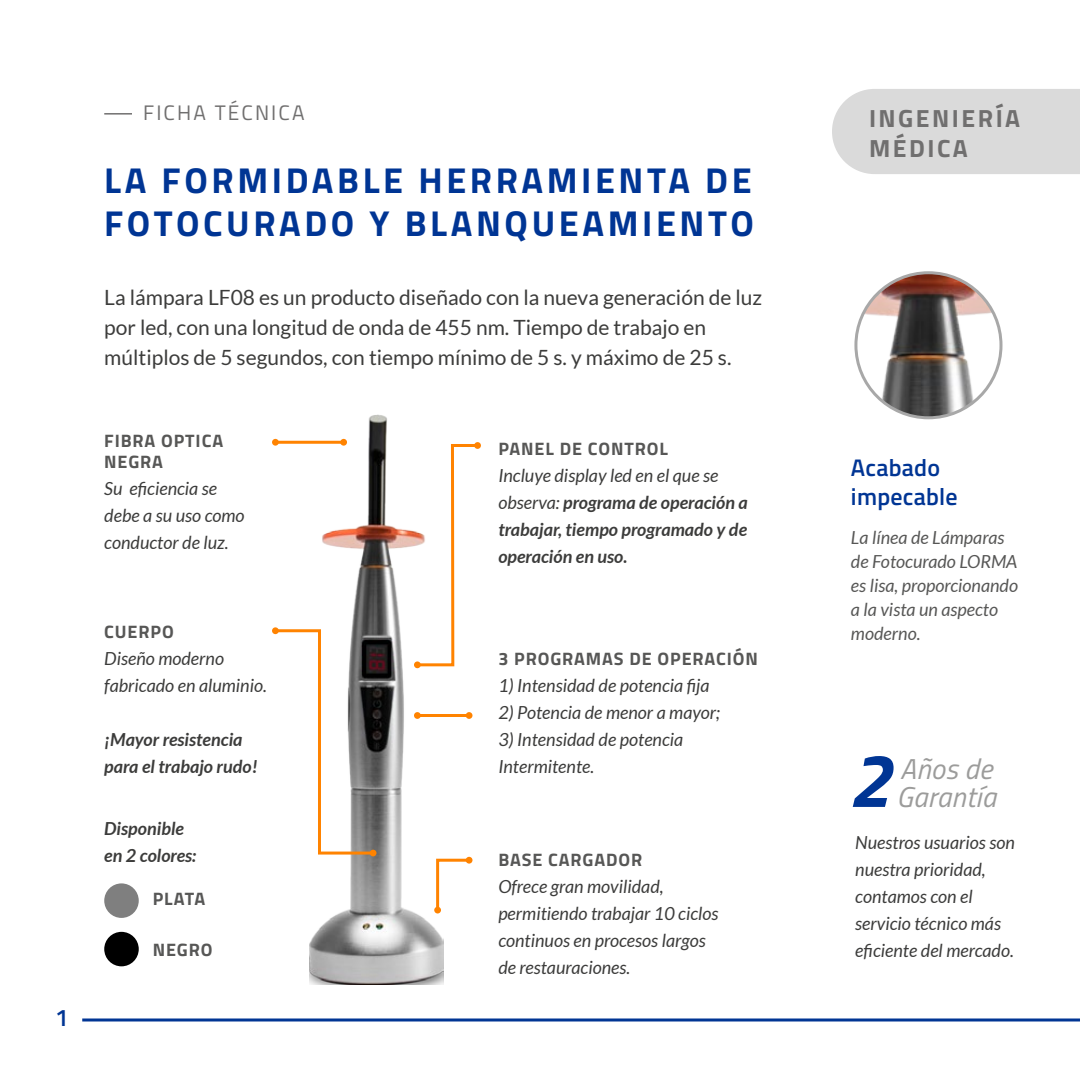
<style>
.page{position:relative;width:1080px;height:1080px;background:#fff}
.page>*{position:absolute;margin:0;border:0;box-sizing:border-box;transform-origin:0 0}
.t1{font:italic 700 75.6px "Titillium Web";color:#003594}
.t2{font:700 36px/43.2px "Titillium Web";letter-spacing:.1em;color:#003594}
.t3{font:italic 28.8px/27.9px "Titillium Web";letter-spacing:.01em;color:#9c9c9b}
.t4{font:700 24.9px/29.7px "Titillium Web";letter-spacing:.1em;color:#706f6f}
.t5{font:600 24px/28.8px "Titillium Web";letter-spacing:.01em;color:#003594}
.t6{font:21px/30px "Lato";color:#3c3c3b}
.t7{font:21px "Titillium Web";letter-spacing:.1em;color:#706f6f}
.t8{font:italic 18px/27px "Lato";color:#3c3c3b}
.t9{font:italic 700 18px/27px "Lato";color:#3c3c3b}
.t10{font:italic 18px/24px "Lato";color:#575756}
.t11{font:700 18px/21.6px "Titillium Web";letter-spacing:.05em;color:#575756}
.s1{font-weight:400}
</style>
<div class="page">
<img style="left:310px;top:415px;width:133px;height:570px">
<div style="left:832px;top:89px;width:248px;height:85px;background:#dadada"></div>
<hr style="left:104px;top:113px;width:28px;height:2px;background:#706f6f">
<svg style="left:82px;top:1018px;width:998px;height:4px"></svg>
<hr style="left:275px;top:441px;width:69px;height:3px;background:#ff8300">
<div style="left:272px;top:439px;width:7px;height:7px;background:#ff8300;border-radius:50%"></div>
<div style="left:340px;top:439px;width:7px;height:7px;background:#ff8300;border-radius:50%"></div>
<svg style="left:272px;top:628px;width:104px;height:228px"></svg>
<div style="left:272px;top:627px;width:7px;height:7px;background:#ff8300;border-radius:50%"></div>
<div style="left:370px;top:850px;width:7px;height:6px;background:#ff8300;border-radius:50%"></div>
<hr style="left:417px;top:714px;width:52px;height:3px;background:#ff8300">
<div style="left:414px;top:712px;width:7px;height:7px;background:#ff8300;border-radius:50%"></div>
<div style="left:466px;top:712px;width:7px;height:7px;background:#ff8300;border-radius:50%"></div>
<svg style="left:435px;top:857px;width:37px;height:56px"></svg>
<div style="left:466px;top:857px;width:7px;height:7px;background:#ff8300;border-radius:50%"></div>
<div style="left:434px;top:907px;width:7px;height:7px;background:#ff8300;border-radius:50%"></div>
<svg style="left:414px;top:442px;width:67px;height:226px"></svg>
<div style="left:414px;top:661px;width:7px;height:7px;background:#ff8300;border-radius:50%"></div>
<div style="left:474px;top:442px;width:7px;height:7px;background:#ff8300;border-radius:50%"></div>
<div style="left:104px;top:932px;width:35px;height:34px;background:#000;border-radius:50%"></div>
<div style="left:104px;top:883px;width:35px;height:35px;background:#7f7f7f;border-radius:50%"></div>
<img style="left:856px;top:273px;width:145px;height:145px;border-radius:73px">
<div style="left:854px;top:271px;width:149px;height:148px;border:3px solid #a8a8a8;border-radius:50%"></div>
<h3 class="t5" style="left:55px;top:1002px;width:15px">1</h3>
<p class="t7" style="left:143px;top:98px;width:163px">FICHA TÉCNICA</p>
<h2 class="t2" style="left:104px;top:157px;width:651px">LA FORMIDABLE HERRAMIENTA DE<br>FOTOCURADO Y BLANQUEAMIENTO</h2>
<p class="t6" style="left:104px;top:283px;width:660px">La lámpara LF08 es un producto diseñado con la nueva generación de luz por led, con una longitud de onda de 455 nm. Tiempo de trabajo en múltiplos de 5 segundos, con tiempo mínimo de 5 s. y máximo de 25 s.</p>
<p class="t11" style="left:104px;top:429px;width:120px">FIBRA OPTICA<br>NEGRA</p>
<p class="t8" style="left:104px;top:476px;width:142px">Su eficiencia se debe a su uso como conductor de luz.</p>
<p class="t11" style="left:104px;top:620px;width:71px">CUERPO</p>
<p class="t8" style="left:104px;top:645px;width:164px">Diseño moderno fabricado en aluminio.</p>
<p class="t9" style="left:104px;top:726px;width:155px">¡Mayor resistencia para el trabajo rudo!</p>
<p class="t9" style="left:104px;top:816px;width:94px">Disponible en 2 colores:</p>
<p class="t11" style="left:153px;top:887px;width:54px">PLATA</p>
<p class="t11" style="left:153px;top:938px;width:61px">NEGRO</p>
<p class="t11" style="left:498px;top:437px;width:171px">PANEL DE CONTROL</p>
<p class="t9" style="left:498px;top:462px;width:251px"><span class="s1">Incluye display led en el que se observa:</span> programa de operación a trabajar, tiempo programado y de operación en uso.</p>
<p class="t11" style="left:498px;top:647px;width:261px">3 PROGRAMAS DE OPERACIÓN</p>
<p class="t8" style="left:498px;top:673px;width:213px">1) Intensidad de potencia fija</p>
<p class="t8" style="left:498px;top:700px;width:223px">2) Potencia de menor a mayor;</p>
<p class="t8" style="left:498px;top:727px;width:187px">3) Intensidad de potencia<br>Intermitente.</p>
<p class="t11" style="left:498px;top:848px;width:146px">BASE CARGADOR</p>
<p class="t8" style="left:498px;top:873px;width:222px">Ofrece gran movilidad, permitiendo trabajar 10 ciclos continuos en procesos largos de restauraciones.</p>
<h3 class="t4" style="left:869px;top:103px;width:153px">INGENIERÍA<br>MÉDICA</h3>
<h3 class="t5" style="left:851px;top:452px;width:108px">Acabado impecable</h3>
<p class="t10" style="left:851px;top:526px;width:169px">La línea de Lámparas de Fotocurado LORMA es lisa, proporcionando a la vista un aspecto moderno.</p>
<h1 class="t1" style="left:848px;top:721px;width:44px">2</h1>
<h3 class="t3" style="left:897px;top:754px;width:101px">Años de<br>Garantía</h3>
<p class="t8" style="left:855px;top:829px;width:161px">Nuestros usuarios son nuestra prioridad, contamos con el servicio técnico más eficiente del mercado.</p>
</div>
